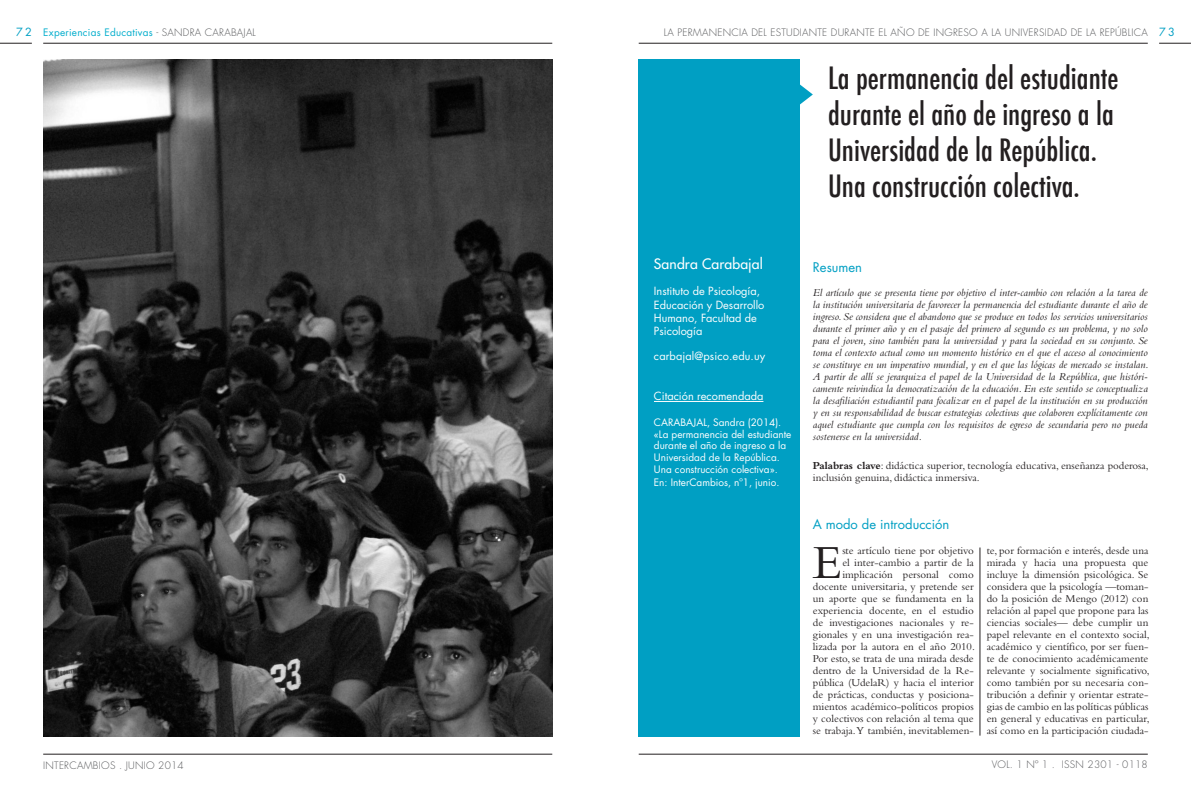
<style>
.page{position:relative;width:1191px;height:797px;background:#fff}
.page>*{position:absolute;margin:0;border:0;box-sizing:border-box;transform-origin:0 0}
.t1{font:49.6px "Bembo Std";color:#231f20}
.t2{font:500 condensed 30px/36px "Futura";color:#231f20}
.t3{font:500 14px "Futura Std";letter-spacing:.01em;color:#fff}
.t4{font:13px "Futura Std";color:#009fc3}
.t5{font:11px/12px "Bembo Std";color:#231f20}
.t6{font:italic 11px/12px "Bembo Std";color:#231f20;text-align:justify}
.t7{font:11px/13.2px "Futura Std";color:#fff}
.Header_master_page{font:11px "Futura Std";color:#009fc3}
.t8{font:10px/12px "Futura Std";color:#fff}
.t9{font:300 10px "Futura Std";letter-spacing:.025em;color:#57585a}
.t10{font:10px "Futura Std";letter-spacing:.025em;color:#00adcc}
.s1{font-weight:300;color:#57585a}
.s2{font-weight:700}
</style>
<div class="page">
<hr style="left:43px;top:43px;width:509px;height:1px;background:#231f20">
<hr style="left:638px;top:43px;width:509px;height:1px;background:#231f20">
<hr style="left:43px;top:753px;width:509px;height:1px;background:#231f20">
<hr style="left:638px;top:753px;width:509px;height:1px;background:#231f20">
<hr style="left:0;top:43px;width:32px;height:1px;background:#231f20">
<hr style="left:1159px;top:43px;width:32px;height:1px;background:#231f20">
<img style="left:43px;top:59px;width:509px;height:677px">
<hr style="left:979px;top:547px;width:1px;height:188px;background:#231f20">
<div style="left:638px;top:59px;width:161px;height:677px;background:#009fc3"></div>
<svg style="left:799px;top:74px;width:14px;height:41px"></svg>
<hr style="left:654px;top:401px;width:109px;height:1px;background:#fff">
<p class="t10" style="left:43px;top:26px;width:214px">Experiencias Educativas <span class="s1">- SANDRA CARABAJAL</span></p>
<p class="t9" style="left:664px;top:26px;width:485px">LA PERMANENCIA DEL ESTUDIANTE DURANTE EL AÑO DE INGRESO A LA UNIVERSIDAD DE LA REPÚBLICA</p>
<p class="Header_master_page" style="left:16px;top:25px;width:17px">72</p>
<p class="Header_master_page" style="left:1159px;top:25px;width:17px">73</p>
<p class="t2" style="left:828px;top:60px;width:292px">La permanencia del estudiante durante el año de ingreso a la<br>Universidad de la República.</p>
<p class="t2" style="left:828px;top:168px;width:253px">Una construcción colectiva.</p>
<p class="t3" style="left:654px;top:255px;width:111px">Sandra Carabajal</p>
<p class="t7" style="left:654px;top:285px;width:112px">Instituto de Psicología,<br>Educación y Desarrollo<br>Humano, Facultad de<br>Psicología</p>
<p class="t7" style="left:654px;top:349px;width:113px">carbajal@psico.edu.uy</p>
<p class="t7" style="left:654px;top:389px;width:111px">Citación recomendada</p>
<p class="t8" style="left:654px;top:416px;width:139px">CARABAJAL, Sandra (2014). «La permanencia del estudiante durante el año de ingreso a la<br>Universidad de la República.<br>Una construcción colectiva».<br>En: InterCambios, nº1, junio.</p>
<p class="t4" style="left:813px;top:259px;width:51px">Resumen</p>
<p class="t6" style="left:813px;top:286px;width:337px">El artículo que se presenta tiene por objetivo el inter-cambio con relación a la tarea de la institución universitaria de favorecer la permanencia del estudiante durante el año de ingreso. Se considera que el abandono que se produce en todos los servicios universitarios durante el primer año y en el pasaje del primero al segundo es un problema, y no solo para el joven, sino también para la universidad y para la sociedad en su conjunto. Se toma el contexto actual como un momento histórico en el que el acceso al conocimiento se constituye en un imperativo mundial, y en el que las lógicas de mercado se instalan.<br>A partir de allí se jerarquiza el papel de la Universidad de la República, que históri&shy;camente reivindica la democratización de la educación. En este sentido se conceptualiza la desafiliación estudiantil para focalizar en el papel de la institución en su producción y en su responsabilidad de buscar estrategias colectivas que colaboren explícitamente con aquel estudiante que cumpla con los requisitos de egreso de secundaria pero no pueda sostenerse en la universidad.</p>
<p class="t5" style="left:813px;top:459px;width:337px"><span class="s2">Palabras clave</span>: didáctica superior, tecnología educativa, enseñanza poderosa, inclusión genuina, didáctica inmersiva.</p>
<p class="t4" style="left:812px;top:516px;width:138px">A modo de introducción</p>
<p class="t1" style="left:813px;top:533px;width:31px">E</p>
<p class="t5" style="left:813px;top:544px;width:163px;text-align:right">ste artículo tiene por objetivo<br>el inter-cambio a partir de la implicación personal como docente universitaria, y pretende ser un aporte que se fundamenta en la experiencia docente, en el estudio de investigaciones nacionales y re&shy;gionales y en una investigación rea&shy;lizada por la autora en el año 2010.<br>Por esto, se trata de una mirada desde dentro de la Universidad de la Re&shy;pública (UdelaR) y hacia el interior de prácticas, conductas y posiciona&shy;mientos académico-políticos propios y colectivos con relación al tema que se trabaja.Y también, inevitablemen-</p>
<p class="t5" style="left:986px;top:544px;width:164px;text-align:justify">te, por formación e interés, desde una mirada y hacia una propuesta que incluye la dimensión psicológica. Se considera que la psicología —toman&shy;do la posición de Mengo (2012) con relación al papel que propone para las ciencias sociales— debe cumplir un papel relevante en el contexto social, académico y científico, por ser fuen&shy;te de conocimiento académicamente relevante y socialmente significativo, como también por su necesaria con&shy;tribución a definir y orientar estrate&shy;gias de cambio en las políticas públicas en general y educativas en particular, así como en la participación ciudada-</p>
<p class="t9" style="left:43px;top:758px;width:142px">INTERCAMBIOS . JUNIO 2014</p>
<p class="t9" style="left:991px;top:758px;width:157px">VOL. 1 Nº 1 . ISSN 2301 - 0118</p>
</div>
